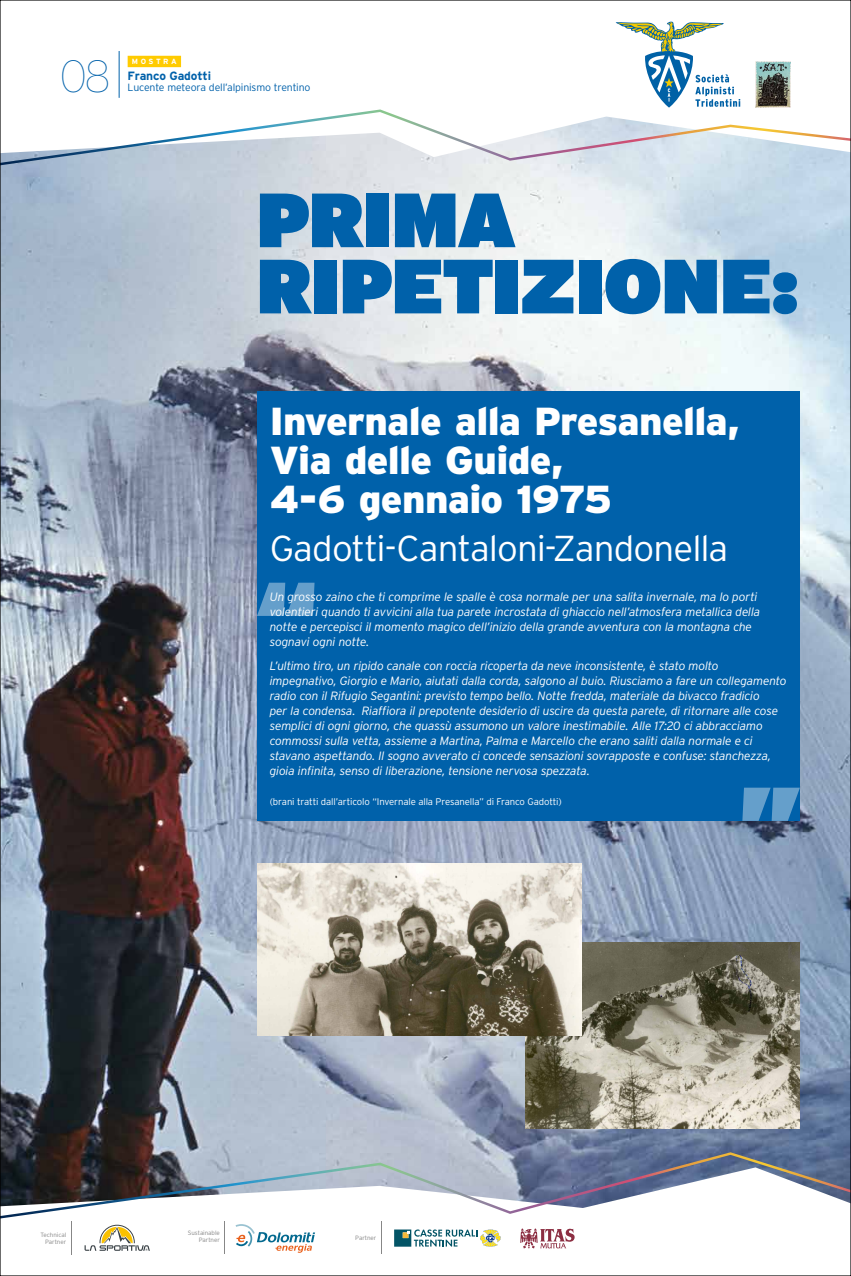
<style>
.page{position:relative;width:851px;height:1276px;background:#fff}
.page>*{position:absolute;margin:0;border:0;box-sizing:border-box;transform-origin:0 0}
.t1{font:900 76.59px/66.2px "Interstate";letter-spacing:-.005em;color:#0061aa}
.t2{font:100 45px "Interstate";color:#0061aa;scale:.95 1}
.t3{font:900 39px/39px "Interstate";letter-spacing:-.02em;color:#fff}
.t4{font:300 36px "Interstate";letter-spacing:-.025em;color:#fff}
.t5{font:italic 300 12px/15px "Interstate";letter-spacing:-.02em;color:#fff}
.t6{font:700 12px "Interstate";letter-spacing:-.015em;color:#0061aa}
.t7{font:300 10.5px "Interstate";letter-spacing:-.015em;color:#0061aa}
.t8{font:300 9.6px "Interstate";letter-spacing:-.015em;color:#fff}
.t9{font:700 7.5px "Interstate";letter-spacing:.335em;color:#fff}
.t10{font:300 6.21px/7.3px "Interstate";letter-spacing:-.01em;color:#878787;text-align:right}
</style>
<div class="page">
<img style="left:2px;top:168px;width:846px;height:983px">
<div style="left:257px;top:391px;width:542px;height:430px;background:#0061aa"></div>
<img style="left:525px;top:942px;width:274px;height:187px">
<img style="left:257px;top:864px;width:324px;height:171px">
<svg style="left:742px;top:787px;width:57px;height:34px"></svg>
<svg style="left:257px;top:583px;width:57px;height:33px"></svg>
<svg style="left:2px;top:1151px;width:846px;height:68px"></svg>
<svg style="left:85px;top:1224px;width:65px;height:26px"></svg>
<hr style="left:71px;top:1221px;width:1px;height:33px;background:#878787">
<svg style="left:235px;top:1224px;width:80px;height:28px"></svg>
<svg style="left:520px;top:1228px;width:54px;height:20px"></svg>
<svg style="left:394px;top:1229px;width:106px;height:17px"></svg>
<hr style="left:381px;top:1221px;width:1px;height:33px;background:#878787">
<hr style="left:224px;top:1221px;width:1px;height:33px;background:#878787">
<hr style="left:119px;top:51px;width:1px;height:47px;background:#0061aa">
<div style="left:128px;top:56px;width:53px;height:11px;background:#ffcb00"></div>
<img style="left:755px;top:62px;width:35px;height:46px">
<svg style="left:615px;top:22px;width:125px;height:86px"></svg>
<svg style="left:2px;top:109px;width:846px;height:59px"></svg>
<h2 class="t2" style="left:60px;top:53px;width:55px">08</h2>
<p class="t9" style="left:132px;top:57px;width:46px">MOSTRA</p>
<p class="t6" style="left:128px;top:69px;width:85px">Franco Gadotti</p>
<p class="t7" style="left:128px;top:81px;width:184px">Lucente meteora dell’alpinismo trentino</p>
<h1 class="t1" style="left:257px;top:185px;width:543px">PRIMA<br>RIPETIZIONE:</h1>
<h3 class="t3" style="left:270px;top:401px;width:471px">Invernale alla Presanella,<br>Via delle Guide,<br>4-6 gennaio 1975</h3>
<h3 class="t4" style="left:270px;top:528px;width:460px">Gadotti-Cantaloni-Zandonella</h3>
<p class="t5" style="left:270px;top:589px;width:492px">Un grosso zaino che ti comprime le spalle è cosa normale per una salita invernale, ma lo porti volentieri quando ti avvicini alla tua parete incrostata di ghiaccio nell’atmosfera metallica della notte e percepisci il momento magico dell’inizio della grande avventura con la montagna che sognavi ogni notte.</p>
<p class="t5" style="left:270px;top:658px;width:518px">L’ultimo tiro, un ripido canale con roccia ricoperta da neve inconsistente, è stato molto impegnativo, Giorgio e Mario, aiutati dalla corda, salgono al buio. Riusciamo a fare un collegamento radio con il Rifugio Segantini: previsto tempo bello. Notte fredda, materiale da bivacco fradicio<br>per la condensa. Riaffiora il prepotente desiderio di uscire da questa parete, di ritornare alle cose semplici di ogni giorno, che quassù assumono un valore inestimabile. Alle 17:20 ci abbracciamo commossi sulla vetta, assieme a Martina, Palma e Marcello che erano saliti dalla normale e ci stavano aspettando. Il sogno avverato ci concede sensazioni sovrapposte e confuse: stanchezza, gioia infinita, senso di liberazione, tensione nervosa spezzata.</p>
<p class="t8" style="left:270px;top:796px;width:293px">(brani tratti dall’articolo “Invernale alla Presanella” di Franco Gadotti)</p>
<p class="t10" style="left:40px;top:1231px;width:27px">Technical<br>Partner</p>
<p class="t10" style="left:188px;top:1229px;width:33px">Sustainable<br>Partner</p>
<p class="t10" style="left:355px;top:1234px;width:23px">Partner</p>
</div>
